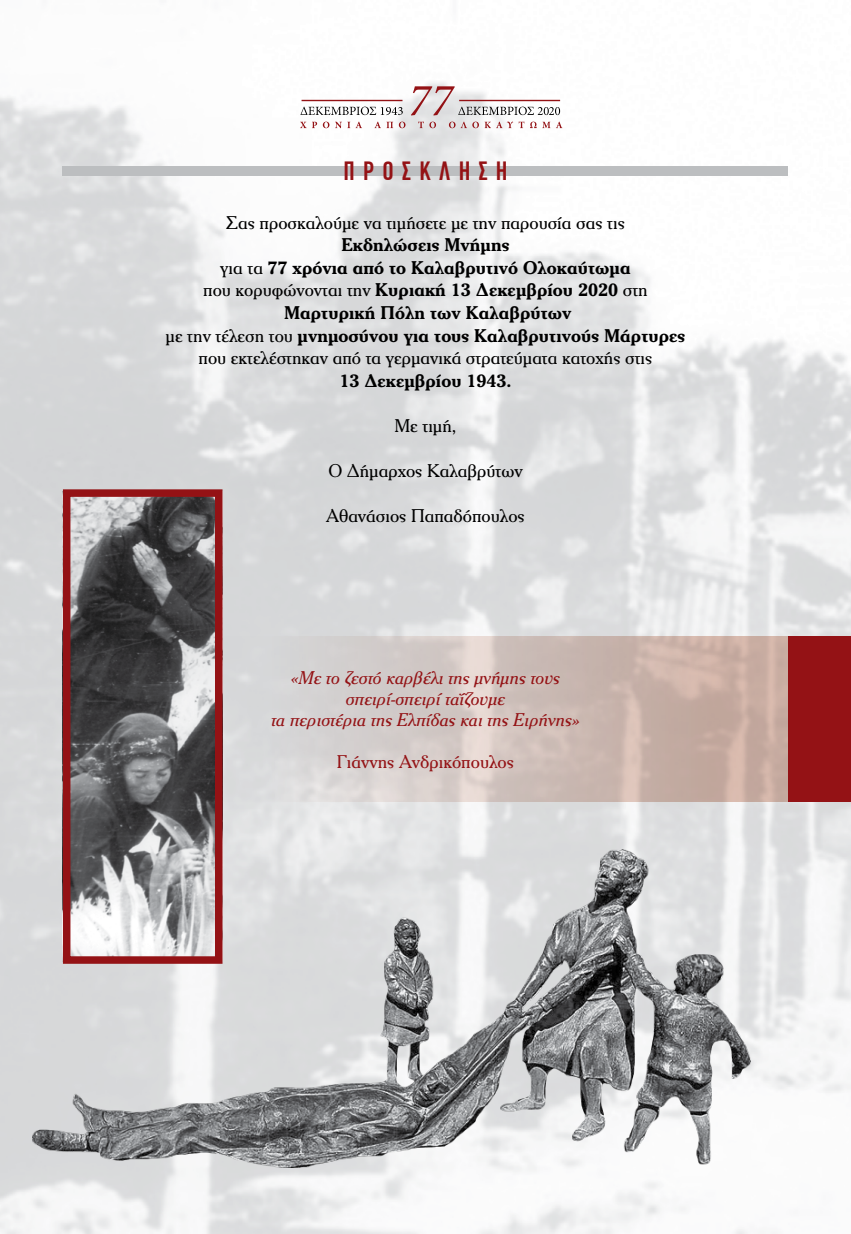
<style>
.page{position:relative;width:851px;height:1234px;background:#fff}
.page>*{position:absolute;margin:0;border:0;box-sizing:border-box;transform-origin:0 0}
.t1{font:500 26.4px "PF Din Text Comp Pro";letter-spacing:.32em;color:#941215}
.t2{font:700 18px/22.5px "PF Cheltenham";color:#000;text-align:center}
.t3{font:18px "PF Cheltenham";color:#000}
.t4{font:italic 18px/21px "PF Cheltenham";color:#941215;text-align:center}
.t5{font:18px "PF Cheltenham";color:#941215}
.s1{font-weight:400}
</style>
<div class="page">
<img style="left:0;top:82px;width:850px;height:1151px">
<svg style="left:0;top:636px;width:787px;height:165px;background:#d1c4c0"></svg>
<hr style="left:850px;top:0;width:1px;height:1233px;background:#9c2d21">
<img style="left:32px;top:848px;width:718px;height:318px">
<svg style="left:300px;top:121px;width:262px;height:7px"></svg>
<svg style="left:300px;top:107px;width:103px;height:8px"></svg>
<hr style="left:301px;top:100px;width:101px;height:1px;background:#941215">
<svg style="left:411px;top:86px;width:149px;height:29px"></svg>
<div style="left:63px;top:166px;width:724px;height:10px;background:#bcbec0"></div>
<div style="left:787px;top:636px;width:63px;height:165px;background:#941215"></div>
<img style="left:72px;top:498px;width:141px;height:456px">
<div style="left:63px;top:489px;width:159px;height:474px;border:8px solid #941215"></div>
<h1 class="t1" style="left:343px;top:160px;width:166px">ΠΡΟΣΚΛΗΣΗ</h1>
<p class="t3" style="left:226px;top:212px;width:400px">Σας προσκαλούµε να τιµήσετε µε την παρουσία σας τις</p>
<p class="t2" style="left:166px;top:233px;width:521px">Εκδηλώσεις Μνήµης<br><span class="s1">για τα</span> 77 χρόνια από το Καλαβρυτινό Ολοκαύτωµα<br><span class="s1">που κορυφώνονται την</span> Κυριακή 13 ∆εκεµβρίου 2020 <span class="s1">στη </span>Μαρτυρική Πόλη των Καλαβρύτων<br><span class="s1">µε την τέλεση του</span> µνηµοσύνου για τους Καλαβρυτινούς Μάρτυρες <span class="s1">που εκτελέστηκαν από τα γερµανικά στρατεύµατα κατοχής στις</span></p>
<p class="t2" style="left:339px;top:368px;width:174px">13 ∆εκεµβρίου 1943.</p>
<p class="t3" style="left:394px;top:414px;width:64px">Με τιµή,</p>
<p class="t3" style="left:328px;top:459px;width:196px">Ο ∆ήµαρχος Καλαβρύτων</p>
<p class="t3" style="left:326px;top:504px;width:200px">Αθανάσιος Παπαδόπουλος</p>
<p class="t4" style="left:271px;top:667px;width:310px">«Με το ζεστό καρβέλι της µνήµης τους σπειρί-σπειρί ταΐζουµε<br>τα περιστέρια της Ελπίδας και της Ειρήνης»</p>
<p class="t5" style="left:337px;top:751px;width:178px">Γιάννης Ανδρικόπουλος</p>
</div>
